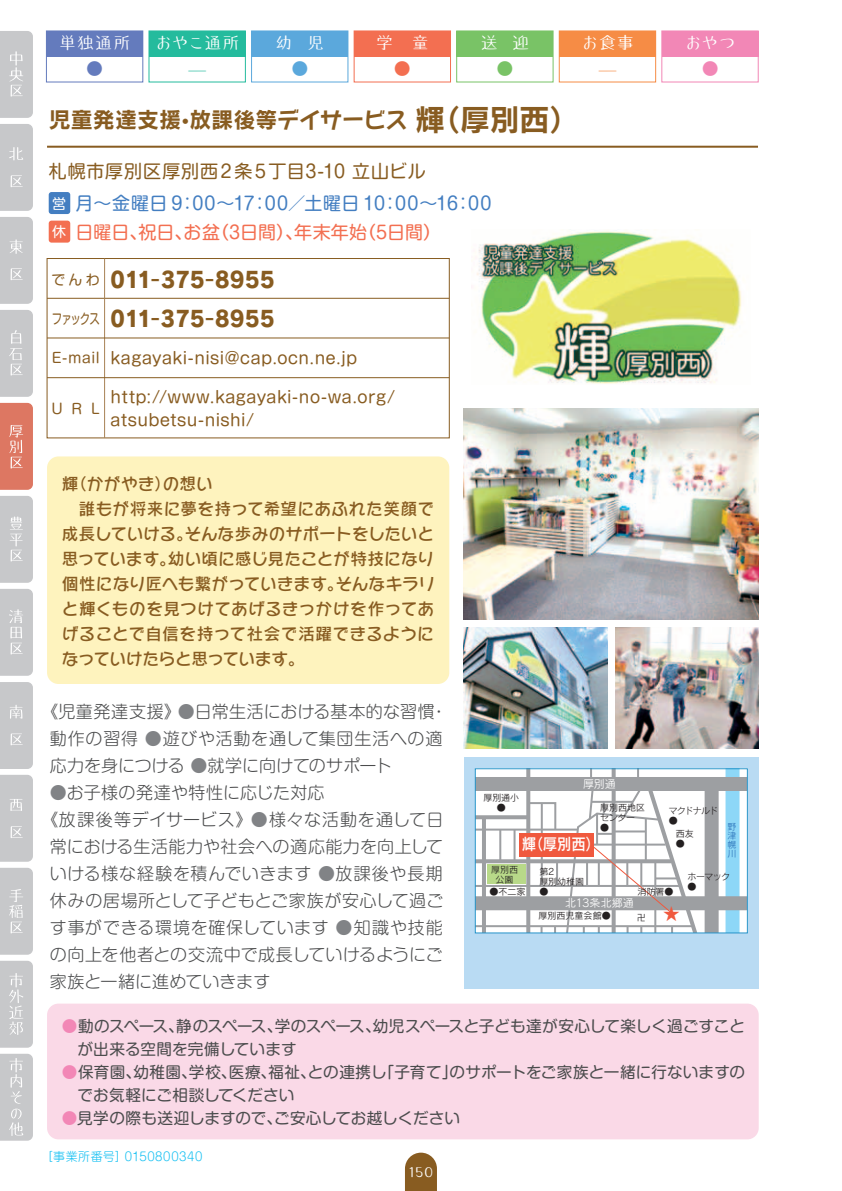
<style>
.page{position:relative;width:842px;height:1191px;background:#fff}
.page>*{position:absolute;margin:0;border:0;box-sizing:border-box;transform-origin:0 0}
.t1{font:22px/39.2px "Rodin Pro N EB";letter-spacing:.01em;color:#885c21;scale:.95 1}
.t2{font:22px "Rodin Happy Pro B";color:#885c21}
.t3{font:18px/32px "Shin M Go Pro";letter-spacing:.04em;color:#437ec1}
.t4{font:18px "Shin M Go Pro";letter-spacing:.005em;color:#f36f51}
.t5{font:300 17px/27px "Shin M Go Pro";letter-spacing:.025em;color:#4b4c4d}
.t6{font:300 17px "Shin M Go Pro";letter-spacing:.045em;color:#4b4c4d}
.t7{font:17px "Budo Std L";letter-spacing:.04em;color:#fff}
.t8{font:300 17px "Shin M Go Pro";color:#4b4c4d}
.t9{font:17px "Budo Std L";color:#647bbd}
.t10{font:17px "Budo Std L";color:#24bb9d}
.t11{font:17px "Budo Std L";color:#5ba8dc}
.t12{font:17px "Budo Std L";color:#f36f51}
.t13{font:17px "Budo Std L";color:#79c366}
.t14{font:17px "Budo Std L";color:#f68c45}
.t15{font:17px "Budo Std L";color:#f287b6}
.t16{font:16.6px/25px "Rodin Happy Pro DB";letter-spacing:.01em;color:#885c21}
.t17{font:16px/23px "Shin M Go Pro";letter-spacing:.025em;color:#885c21}
.t18{font:16px "Rodin Happy Pro DB";color:#fff;scale:.9 1}
.t19{font:16px "Rodin Pro N M";color:#f0593e}
.t20{font:15.6px/23px "Shin M Go Pro";letter-spacing:.005em;color:#4b4c4d}
.t21{font:14px "Shin M Go Pro";letter-spacing:.035em;color:#885c21}
.t22{font:14px "Shin M Go Pro";letter-spacing:.035em;color:#885c21;scale:.75 1}
.t23{font:14px "Budo Std L";color:#fff}
.t24{font:300 12px "Shin M Go Pro";letter-spacing:.045em;color:#15c0f2}
.t25{font:11px "Rodin Pro N M";letter-spacing:-.005em;color:#fff}
.t26{font:9px/10px "Rodin Pro N M";letter-spacing:-.01em;color:#231f20}
.t27{font:9px/8.8px "Rodin Pro N M";color:#2e76bc;text-align:justify}
.s1{font-size:30px}
.s2{color:#885c21}
.s3{font-size:14px;color:#fff}
.s4{font-family:"Rodin Pro N DB"}
.s5{color:#818386}
.s6{color:#f287b6}
</style>
<div class="page">
<svg style="left:405px;top:1152px;width:32px;height:39px"></svg>
<svg style="left:0;top:31px;width:33px;height:87px;background:#cacacc"></svg>
<div style="left:0;top:124px;width:33px;height:87px;background:#c7c8ca"></div>
<div style="left:0;top:217px;width:33px;height:87px;background:#c7c8ca"></div>
<svg style="left:0;top:310px;width:33px;height:87px;background:#c9cacc"></svg>
<svg style="left:0;top:403px;width:33px;height:87px;background:#de7f6b"></svg>
<svg style="left:0;top:496px;width:33px;height:87px;background:#cacbcc"></svg>
<svg style="left:0;top:589px;width:33px;height:87px;background:#cacbcd"></svg>
<div style="left:0;top:682px;width:33px;height:87px;background:#c7c8ca"></div>
<div style="left:0;top:775px;width:33px;height:86px;background:#c7c8ca"></div>
<svg style="left:0;top:867px;width:33px;height:87px;background:#cacbcd"></svg>
<svg style="left:0;top:960px;width:33px;height:87px;background:#cbccce"></svg>
<svg style="left:0;top:1053px;width:33px;height:87px;background:#cbccce"></svg>
<div style="left:464px;top:757px;width:295px;height:232px;background:#b9dbf3"></div>
<div style="left:47px;top:1003px;width:712px;height:136px;background:#fad9e7;border-radius:11px"></div>
<div style="left:46px;top:31px;width:97px;height:25px;background:#647bbd"></div>
<div style="left:46px;top:30px;width:97px;height:52px;border:1px solid #647bbd"></div>
<div style="left:149px;top:31px;width:96px;height:25px;background:#24bb9d"></div>
<div style="left:148px;top:30px;width:98px;height:52px;border:1px solid #24bb9d"></div>
<div style="left:252px;top:31px;width:96px;height:25px;background:#5ba8dc"></div>
<div style="left:251px;top:30px;width:97px;height:52px;border:1px solid #5ba8dc"></div>
<div style="left:354px;top:31px;width:96px;height:25px;background:#f36f51"></div>
<div style="left:354px;top:30px;width:97px;height:52px;border:1px solid #f36f51"></div>
<div style="left:457px;top:31px;width:96px;height:25px;background:#79c366"></div>
<div style="left:456px;top:30px;width:98px;height:52px;border:1px solid #79c366"></div>
<div style="left:559px;top:31px;width:97px;height:25px;background:#f68c45"></div>
<div style="left:559px;top:30px;width:97px;height:52px;border:1px solid #f68c45"></div>
<div style="left:662px;top:31px;width:96px;height:25px;background:#f287b6"></div>
<div style="left:661px;top:30px;width:98px;height:52px;border:1px solid #f287b6"></div>
<hr style="left:47px;top:146px;width:711px;height:2px;background:#885c21">
<img style="left:464px;top:409px;width:295px;height:210px">
<img style="left:471px;top:230px;width:271px;height:154px">
<img style="left:464px;top:627px;width:143px;height:121px">
<img style="left:615px;top:627px;width:144px;height:121px">
<div style="left:49px;top:192px;width:21px;height:22px;background:#437ec1;border-radius:3px"></div>
<div style="left:49px;top:221px;width:21px;height:22px;background:#f36f51;border-radius:3px"></div>
<div style="left:47px;top:456px;width:402px;height:228px;background:#fef3be;border-radius:11px"></div>
<div style="left:475px;top:768px;width:272px;height:165px;background:#fff"></div>
<div style="left:725px;top:768px;width:14px;height:165px;background:#8dd7f7"></div>
<div style="left:475px;top:777px;width:272px;height:14px;background:#9d9fa2"></div>
<div style="left:475px;top:896px;width:272px;height:14px;background:#9d9fa2"></div>
<div style="left:705px;top:788px;width:14px;height:145px;background:#9d9fa2"></div>
<svg style="left:526px;top:770px;width:4px;height:161px"></svg>
<svg style="left:477px;top:815px;width:50px;height:4px"></svg>
<hr style="left:482px;top:817px;width:4px;height:116px;background:#9d9fa2">
<svg style="left:477px;top:859px;width:87px;height:4px"></svg>
<hr style="left:475px;top:828px;width:102px;height:2px;background:#9d9fa2">
<svg style="left:527px;top:801px;width:30px;height:30px"></svg>
<hr style="left:475px;top:885px;width:205px;height:2px;background:#9d9fa2">
<hr style="left:475px;top:925px;width:218px;height:2px;background:#9d9fa2">
<hr style="left:541px;top:803px;width:2px;height:83px;background:#9d9fa2">
<hr style="left:556px;top:862px;width:2px;height:23px;background:#9d9fa2">
<hr style="left:513px;top:830px;width:2px;height:30px;background:#9d9fa2">
<hr style="left:499px;top:830px;width:2px;height:30px;background:#9d9fa2">
<svg style="left:564px;top:770px;width:136px;height:161px"></svg>
<div style="left:519px;top:833px;width:75px;height:23px;background:#f0593e"></div>
<div style="left:487px;top:864px;width:38px;height:20px;background:#b8d989"></div>
<div style="left:475px;top:768px;width:273px;height:165px;border:1px solid #2694c9"></div>
<hr style="left:47px;top:298px;width:402px;height:1px;background:#885c21">
<div style="left:47px;top:258px;width:403px;height:180px;border:1px solid #885c21"></div>
<hr style="left:104px;top:258px;width:1px;height:180px;background:#a78255">
<hr style="left:47px;top:337px;width:402px;height:1px;background:#885c21">
<hr style="left:47px;top:377px;width:402px;height:1px;background:#885c21">
<p class="t7" style="left:59px;top:31px;width:73px">単独通所</p>
<p class="t7" style="left:155px;top:31px;width:86px">おやこ通所</p>
<p class="t7" style="left:276px;top:31px;width:50px">幼 児</p>
<p class="t7" style="left:376px;top:31px;width:54px">学　童</p>
<p class="t7" style="left:481px;top:31px;width:50px">送 迎</p>
<p class="t7" style="left:581px;top:31px;width:54px">お食事</p>
<p class="t7" style="left:685px;top:31px;width:52px">おやつ</p>
<p class="t9" style="left:86px;top:56px;width:18px">●</p>
<p class="t10" style="left:189px;top:56px;width:18px">̶</p>
<p class="t11" style="left:291px;top:56px;width:18px">●</p>
<p class="t12" style="left:394px;top:56px;width:18px">●</p>
<p class="t13" style="left:496px;top:56px;width:18px">●</p>
<p class="t14" style="left:599px;top:56px;width:18px">̶</p>
<p class="t15" style="left:702px;top:56px;width:18px">●</p>
<p class="t2" style="left:49px;top:105px;width:532px">児童発達支援•放課後等デイサービス <span class="s1">輝（厚別西）</span></p>
<p class="t3" style="left:49px;top:153px;width:444px"><span class="s2">札幌市厚別区厚別西２条５丁目3-10 立山ビル<br></span><span class="s3">営</span> 月～金曜日 9：00～17：00／土曜日 10：00～16：00</p>
<p class="t4" style="left:52px;top:217px;width:390px"><span class="s3">休</span> 日曜日、祝日、お盆（3日間）、年末年始（5日間）</p>
<p class="t21" style="left:51px;top:269px;width:50px">でんわ</p>
<p class="t22" style="left:52px;top:307px;width:65px">ファックス</p>
<p class="t21" style="left:52px;top:346px;width:49px">E-mail</p>
<p class="t21" style="left:51px;top:397px;width:50px">URL</p>
<p class="t1" style="left:111px;top:259px;width:174px">011<span class="s4">-</span>375<span class="s4">-</span>8955<br>011<span class="s4">-</span>375<span class="s4">-</span>8955</p>
<p class="t17" style="left:111px;top:344px;width:248px">kagayaki-nisi@cap.ocn.ne.jp</p>
<p class="t17" style="left:111px;top:384px;width:286px">http://www.kagayaki-no-wa.org/ atsubetsu-nishi/</p>
<p class="t16" style="left:62px;top:470px;width:375px">輝（かがやき）の想い<br>　誰もが将来に夢を持って希望にあふれた笑顔で成長していける。そんな歩みのサポートをしたいと思っています。幼い頃に感じ見たことが特技になり個性になり匠へも繋がっていきます。そんなキラリと輝くものを見つけてあげるきっかけを作ってあげることで自信を持って社会で活躍できるようになっていけたらと思っています。</p>
<p class="t5" style="left:50px;top:695px;width:399px;text-indent:-8px">《児童発達支援》<span class="s5">●</span>日常生活における基本的な習慣・動作の習得 <span class="s5">●</span>遊びや活動を通して集団生活への適応力を身につける <span class="s5">●</span>就学に向けてのサポート</p>
<p class="t5" style="left:50px;top:776px;width:276px"><span class="s5">●</span>お子様の発達や特性に応じた対応</p>
<p class="t6" style="left:41px;top:805px;width:403px">《放課後等デイサービス》<span class="s5">●</span>様々な活動を通して日</p>
<p class="t5" style="left:50px;top:830px;width:395px">常における生活能力や社会への適応能力を向上して</p>
<p class="t5" style="left:50px;top:857px;width:394px">いける様な経験を積んでいきます <span class="s5">●</span>放課後や長期</p>
<p class="t5" style="left:50px;top:884px;width:395px">休みの居場所として子どもとご家族が安心して過ご</p>
<p class="t5" style="left:50px;top:911px;width:394px">す事ができる環境を確保しています <span class="s5">●</span>知識や技能</p>
<p class="t5" style="left:50px;top:938px;width:395px">の向上を他者との交流中で成長していけるようにご</p>
<p class="t8" style="left:50px;top:967px;width:222px">家族と一緒に進めていきます</p>
<p class="t25" style="left:583px;top:777px;width:34px">厚別通</p>
<p class="t26" style="left:483px;top:792px;width:37px;text-align:center">厚別通小●</p>
<p class="t18" style="left:522px;top:834px;width:88px">輝（厚別西）</p>
<p class="t26" style="left:491px;top:864px;width:28px;text-align:center">厚別西公園</p>
<p class="t26" style="left:539px;top:866px;width:46px">第2<br>厚別幼稚園</p>
<p class="t26" style="left:489px;top:886px;width:37px">●不二家</p>
<p class="t26" style="left:539px;top:886px;width:10px">●</p>
<p class="t26" style="left:600px;top:802px;width:46px">厚別西地区センター●</p>
<p class="t26" style="left:669px;top:805px;width:51px">マクドナルド●</p>
<p class="t27" style="left:728px;top:822px;width:10px">野津幌川</p>
<p class="t26" style="left:676px;top:828px;width:19px">西友●</p>
<p class="t26" style="left:687px;top:871px;width:44px">ホーマック●</p>
<p class="t26" style="left:638px;top:886px;width:38px">消防署●</p>
<p class="t25" style="left:565px;top:896px;width:70px">北13条北郷通</p>
<p class="t26" style="left:539px;top:910px;width:74px">厚別西児童会館●</p>
<p class="t26" style="left:637px;top:912px;width:10px">卍</p>
<p class="t19" style="left:663px;top:903px;width:17px">★</p>
<p class="t20" style="left:78px;top:1012px;width:669px;text-indent:-16px"><span class="s6">●</span>動のスペース、静のスペース、学のスペース、幼児スペースと子ども達が安心して楽しく過ごすことが出来る空間を完備しています</p>
<p class="t20" style="left:78px;top:1058px;width:669px;text-indent:-16px"><span class="s6">●</span>保育園、幼稚園、学校、医療、福祉、との連携し「子育て」のサポートをご家族と一緒に行ないますのでお気軽にご相談してください</p>
<p class="t20" style="left:62px;top:1104px;width:400px"><span class="s6">●</span>見学の際も送迎しますので、ご安心してお越しください</p>
<p class="t24" style="left:41px;top:1146px;width:163px">［事業所番号］0150800340</p>
<p class="t23" style="left:409px;top:1161px;width:26px">150</p>
</div>
